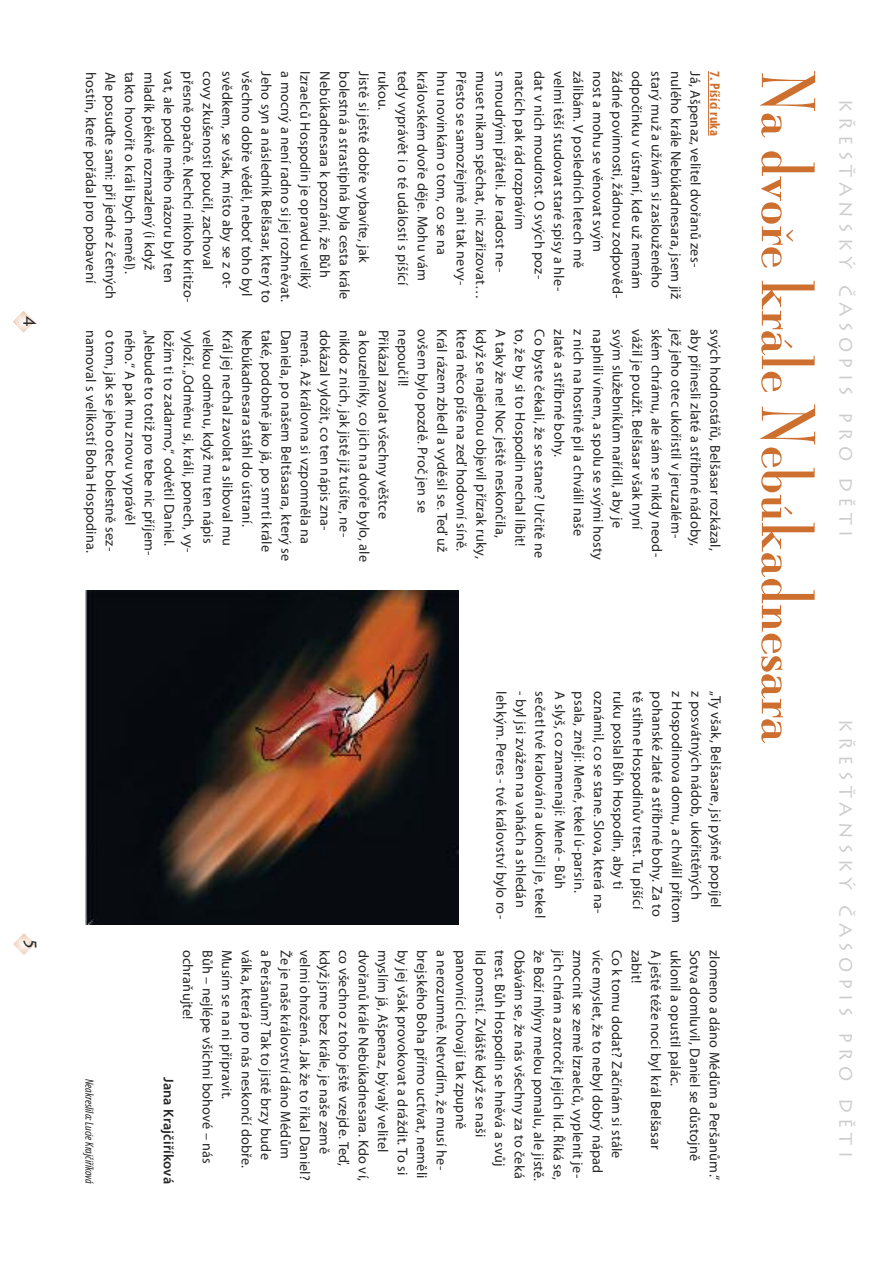
<style>
.page{position:relative;width:893px;height:1263px;background:#fff}
.page>*{position:absolute;margin:0;border:0;box-sizing:border-box;transform-origin:0 0}
.t1{font:67.5px "Mona Lisa Solid ITCTT";color:#cd6f2f}
.t2{font:18px "Lithos Pro";letter-spacing:.3em;color:#cdcdcd}
.t3{font:18px "Lithos Pro";color:#272627}
.t4{font:14.25px/19.5px "Myriad Pro";letter-spacing:.015em;color:#272627}
.t5{font:600 14.25px "Myriad Pro";letter-spacing:.015em;color:#272627}
.t6{font:700 condensed 14.25px "Myriad Pro";letter-spacing:.015em;color:#cd6f2f}
.t7{font:italic condensed 12px "Myriad Pro";color:#272627}
</style>
<div class="page">
<svg style="left:13px;top:933px;width:22px;height:22px"></svg>
<svg style="left:13px;top:311px;width:21px;height:21px"></svg>
<hr style="left:708px;top:71px;width:1px;height:65px;background:#cd6f2f">
<img style="left:86px;top:591px;width:372px;height:333px">
<p class="t3" style="left:40px;top:315px;width:14px;rotate:90deg">4</p>
<p class="t3" style="left:41px;top:937px;width:14px;rotate:90deg">5</p>
<p class="t4" style="left:704px;top:71px;width:233px;rotate:90deg">Já, Ašpenaz, velitel dvořanů zes&shy;nulého krále Nebúkadnesara, jsem již starý muž a užívám si zaslouženého odpočinku v ústraní, kde už nemám žádné povinnosti, žádnou zodpověd&shy;nost a mohu se věnovat svým zálibám. V posledních letech mě velmi těší studovat staré spisy a hle&shy;dat v nich moudrost. O svých poz&shy;natcích pak rád rozprávím<br>s moudrými přáteli. Je radost ne&shy;muset nikam spěchat, nic zařizovat… Přesto se samozřejmě ani tak nevy&shy;hnu novinkám o tom, co se na královském dvoře děje. Mohu vám tedy vyprávět i o té události s píšící rukou.<br>Jistě si ještě dobře vybavíte, jak bolestná a strastiplná byla cesta krále Nebúkadnesara k poznání, že Bůh Izraelců Hospodin je opravdu veliký<br>a mocný a není radno si jej rozhněvat.<br>Jeho syn a následník Belšasar, který to všechno dobře věděl, neboť toho byl svědkem, se však, místo aby se z ot&shy;covy zkušenosti poučil, zachoval přesně opačně. Nechci nikoho kritizo&shy;vat, ale podle mého názoru byl ten mladík pěkně rozmazlený (i když takto hovořit o králi bych neměl).<br>Ale posuďte sami: při jedné z četných hostin, které pořádal pro pobavení</p>
<p class="t4" style="left:724px;top:329px;width:234px;rotate:90deg">svých hodnostářů, Belšasar rozkázal, aby přinesli zlaté a stříbrné nádoby, jež jeho otec ukořistil v jeruzalém&shy;ském chrámu, ale sám se nikdy neod&shy;vážil je použít. Belšasar však nyní svým služebníkům nařídil, aby je naplnili vínem, a spolu se svými hosty z nich na hostině pil a chválil naše zlaté a stříbrné bohy.<br>Co byste čekali, že se stane? Určitě ne to, že by si to Hospodin nechal líbit!<br>A taky že ne! Noc ještě neskončila, když se najednou objevil přízrak ruky, která něco píše na zeď hodovní síně.<br>Král rázem zbledl a vyděsil se. Teď už ovšem bylo pozdě. Proč jen se nepoučil!<br>Přikázal zavolat všechny věštce<br>a kouzelníky, co jich na dvoře bylo, ale nikdo z nich, jak jistě již tušíte, ne&shy;dokázal vyložit, co ten nápis zna&shy;mená. Až královna si vzpomněla na Daniela, po našem Beltšasara, který se také, podobně jako já, po smrti krále Nebúkadnesara stáhl do ústraní.<br>Král jej nechal zavolat a sliboval mu velkou odměnu, když mu ten nápis vyloží.„Odměnu si, králi, ponech, vy&shy;ložím ti to zadarmo,“ odvětil Daniel. „Nebude to totiž pro tebe nic příjem&shy;ného.“ A pak mu znovu vyprávěl<br>o tom, jak se jeho otec bolestně sez&shy;namoval s velikostí Boha Hospodina.</p>
<p class="t6" style="left:720px;top:71px;width:66px;rotate:90deg">7. Píšící ruka</p>
<p class="t7" style="left:94px;top:1079px;width:106px;rotate:90deg">Neakreslila: Lucie Krajčiříková</p>
<p class="t4" style="left:724px;top:691px;width:233px;rotate:90deg">„Ty však, Belšasare, jsi pyšně popíjel<br>z posvátných nádob, ukořistěných<br>z Hospodinova domu, a chválil přitom pohanské zlaté a stříbrné bohy. Za to tě stihne Hospodinův trest. Tu píšící ruku poslal Bůh Hospodin, aby ti oznámil, co se stane. Slova, která na&shy;psala, znějí: Mené, tekel ú-parsin.<br>A slyš, co znamenají: Mené - Bůh sečetl tvé kralování a ukončil je, tekel</p>
<p class="t4" style="left:529px;top:691px;width:229px;rotate:90deg">- byl jsi zvážen na vahách a shledán lehkým. Peres - tvé království bylo ro-</p>
<p class="t4" style="left:723px;top:950px;width:233px;rotate:90deg">zlomeno a dáno Médům a Peršanům.“<br>Sotva domluvil, Daniel se důstojně uklonil a opustil palác.<br>A ještě téže noci byl král Belšasar zabit!<br>Co k tomu dodat? Začínám si stále více myslet, že to nebyl dobrý nápad zmocnit se země Izraelců, vyplenit je&shy;jich chrám a zotročit jejich lid. Říká se, že Boží mlýny melou pomalu, ale jistě.<br>Obávám se, že nás všechny za to čeká trest. Bůh Hospodin se hněvá a svůj lid pomstí. Zvláště když se naši panovníci chovají tak zpupně<br>a nerozumně. Netvrdím, že musí he&shy;brejského Boha přímo uctívat, neměli by jej však provokovat a dráždit. To si myslím já, Ašpenaz, bývalý velitel dvořanů krále Nebúkadnesara. Kdo ví, co všechno z toho ještě vzejde. Teď, když jsme bez krále, je naše země velmi ohrožená. Jak že to říkal Daniel?<br>Že je naše království dáno Médům<br>a Peršanům? Tak to jistě brzy bude válka, která pro nás neskončí dobře.<br>Musím se na ni připravit.<br>Bůh – nejlépe všichni bohové – nás ochraňujte!</p>
<p class="t5" style="left:174px;top:1077px;width:109px;rotate:90deg">Jana Krajčiříková</p>
<h1 class="t1" style="left:826px;top:71px;width:674px;rotate:90deg">Na dvoře krále Nebúkadnesara</h1>
<p class="t2" style="left:856px;top:99px;width:440px;rotate:90deg">KŘESŤANSKÝ ČASOPIS PRO DĚTI</p>
<p class="t2" style="left:856px;top:719px;width:440px;rotate:90deg">KŘESŤANSKÝ ČASOPIS PRO DĚTI</p>
</div>
